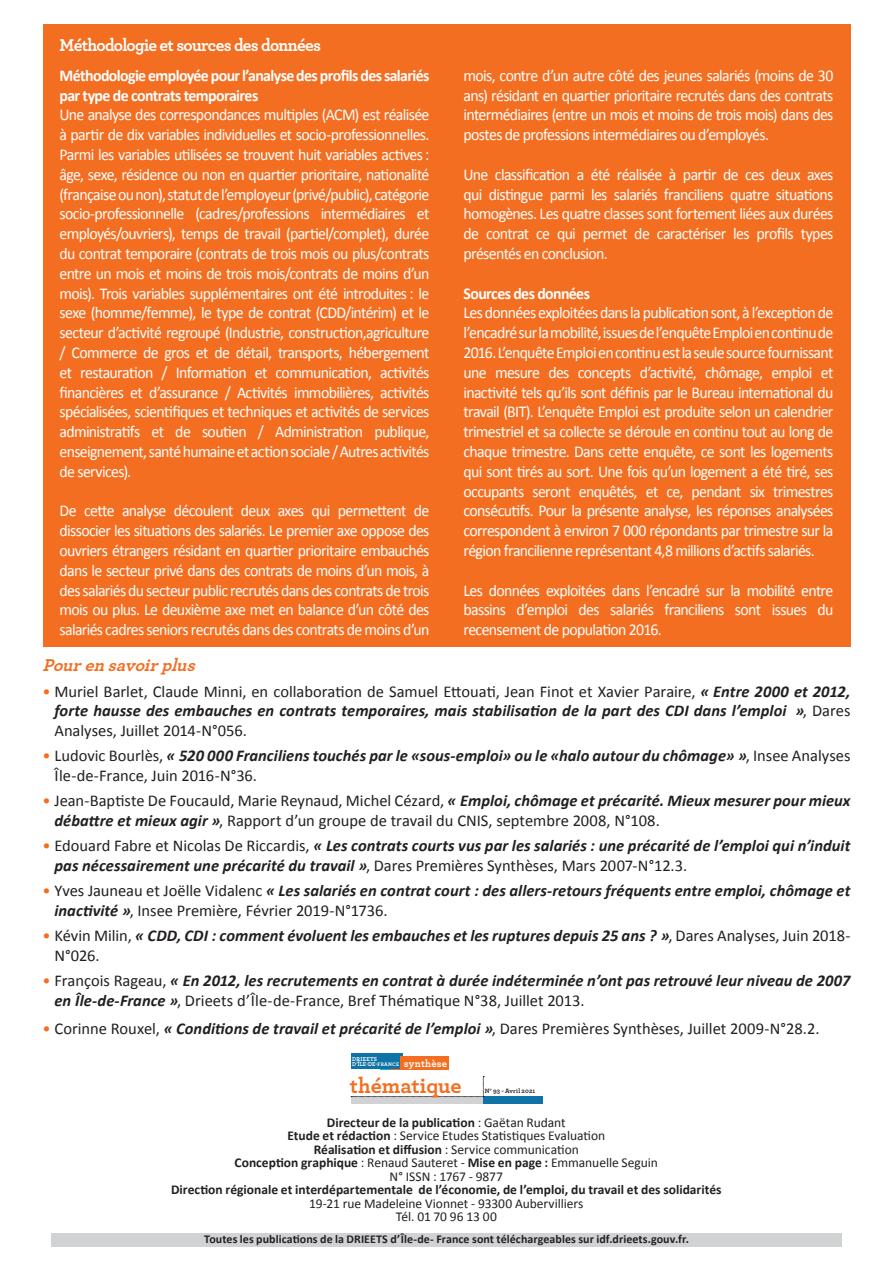
<style>
.page{position:relative;width:893px;height:1263px;background:#fff}
.page>*{position:absolute;margin:0;border:0;box-sizing:border-box;transform-origin:0 0}
.t1{font:700 22.2px "Archer Pro";color:#f36e21}
.t2{font:700 18px "Archer Pro";letter-spacing:-.045em;color:#fff;scale:.96 1}
.t3{font:italic 700 18px "Archer Pro";color:#f36e21}
.t4{font:16.5px/19.8px "Calibri";letter-spacing:-.04em;color:#fff;text-align:justify;scale:.96 1}
.t5{font:italic 700 16.5px/19.5px "Calibri";color:#231f20}
.t6{font:16.5px/19.5px "Calibri";letter-spacing:-.005em;color:#231f20;text-align:justify}
.t7{font:700 16.5px/19.8px "Calibri";letter-spacing:-.035em;color:#fff;scale:.96 1}
.t8{font:13.5px/13.5px "Calibri";letter-spacing:-.005em;color:#231f20;text-align:center}
.t9{font:700 13.5px "Calibri";color:#231f20}
.t10{font:700 12px "Calibri";letter-spacing:.005em;color:#231f20}
.t11{font:700 6.45px "Archer Pro";letter-spacing:.025em;color:#231f20}
.t12{font:700 5.85px/5.7px "Archer Pro";letter-spacing:.025em;color:#fff}
.s1{color:#f36e21}
.s2{font-weight:700;font-style:italic}
.s3{font-weight:400;font-style:normal;color:#f36e21}
.s4{font-weight:400;font-style:normal}
.s5{font-size:5.25px}
.s6{font-size:10.65px}
.s7{font-weight:700}
</style>
<div class="page">
<div style="left:51px;top:1233px;width:791px;height:13px;background:#d1d2d4"></div>
<div style="left:351px;top:1097px;width:132px;height:7px;background:#d1d2d4"></div>
<svg style="left:380px;top:1069px;width:21px;height:1px"></svg>
<div style="left:351px;top:1053px;width:52px;height:16px;background:#1073a7"></div>
<div style="left:401px;top:1057px;width:48px;height:13px;background:#f36e21"></div>
<div style="left:483px;top:1097px;width:59px;height:7px;background:#1073a7"></div>
<svg style="left:351px;top:1076px;width:133px;height:21px"></svg>
<div style="left:43px;top:24px;width:807px;height:622px;background:#f36e21"></div>
<p class="t2" style="left:60px;top:31px;width:274px">Méthodologie et sources des données</p>
<p class="t7" style="left:60px;top:65px;width:387px">Méthodologie employée pour l’analyse des profils des salariés par type de contrats temporaires</p>
<p class="t4" style="left:60px;top:104px;width:387px">Une analyse des correspondances multiples (ACM) est réalisée à partir de dix variables individuelles et socio-professionnelles.<br>Parmi les variables utilisées se trouvent huit variables actives : âge, sexe, résidence ou non en quartier prioritaire, nationalité (française ou non), statut de l’employeur (privé/public), catégorie socio-professionnelle (cadres/professions intermédiaires et employés/ouvriers), temps de travail (partiel/complet), durée du contrat temporaire (contrats de trois mois ou plus/contrats entre un mois et moins de trois mois/contrats de moins d’un mois). Trois variables supplémentaires ont été introduites : le sexe (homme/femme), le type de contrat (CDD/intérim) et le secteur d’activité regroupé (Industrie, construction,agriculture / Commerce de gros et de détail, transports, hébergement et restauration / Information et communication, activités financières et d’assurance / Activités immobilières, activités spécialisées, scientifiques et techniques et activités de services administratifs et de soutien / Administration publique, enseignement, santé humaine et action sociale / Autres activités de services).</p>
<p class="t4" style="left:60px;top:500px;width:387px">De cette analyse découlent deux axes qui permettent de dissocier les situations des salariés. Le premier axe oppose des ouvriers étrangers résidant en quartier prioritaire embauchés dans le secteur privé dans des contrats de moins d’un mois, à des salariés du secteur public recrutés dans des contrats de trois mois ou plus. Le deuxième axe met en balance d’un côté des salariés cadres seniors recrutés dans des contrats de moins d’un</p>
<p class="t4" style="left:463px;top:65px;width:387px">mois, contre d’un autre côté des jeunes salariés (moins de 30 ans) résidant en quartier prioritaire recrutés dans des contrats intermédiaires (entre un mois et moins de trois mois) dans des postes de professions intermédiaires ou d’employés.</p>
<p class="t4" style="left:463px;top:164px;width:387px">Une classification a été réalisée à partir de ces deux axes qui distingue parmi les salariés franciliens quatre situations homogènes. Les quatre classes sont fortement liées aux durées de contrat ce qui permet de caractériser les profils types présentés en conclusion.</p>
<p class="t7" style="left:463px;top:283px;width:133px">Sources des données</p>
<p class="t4" style="left:463px;top:302px;width:387px">Les données exploitées dans la publication sont, à l’exception de l’encadré sur la mobilité, issues de l’enquête Emploi en continu de 2016. L’enquête Emploi en continu est la seule source fournissant une mesure des concepts d’activité, chômage, emploi et inactivité tels qu’ils sont définis par le Bureau international du travail (BIT). L’enquête Emploi est produite selon un calendrier trimestriel et sa collecte se déroule en continu tout au long de chaque trimestre. Dans cette enquête, ce sont les logements qui sont tirés au sort. Une fois qu’un logement a été tiré, ses occupants seront enquêtés, et ce, pendant six trimestres consécutifs. Pour la présente analyse, les réponses analysées correspondent à environ 7 000 répondants par trimestre sur la région francilienne représentant 4,8 millions d’actifs salariés.</p>
<p class="t4" style="left:463px;top:580px;width:387px">Les données exploitées dans l’encadré sur la mobilité entre bassins d’emploi des salariés franciliens sont issues du recensement de population 2016.</p>
<p class="t3" style="left:43px;top:651px;width:161px">Pourensavoirplus</p>
<p class="t6" style="left:54px;top:681px;width:797px;text-indent:-12px"><span class="s1">•</span> Muriel Barlet, Claude Minni, en collaboration de Samuel Ettouati, Jean Finot et Xavier Paraire, <span class="s2">« Entre 2000 et 2012, forte hausse des embauches en contrats temporaires, mais stabilisation de la part des CDI dans l’emploi »</span>, Dares Analyses, Juillet 2014-N°056.</p>
<p class="t5" style="left:54px;top:745px;width:797px;text-indent:-12px"><span class="s3">•</span> <span class="s4">Ludovic Bourlès,</span> « 520 000 Franciliens touchés par le «sous-emploi» ou le «halo autour du chômage» »<span class="s4">, Insee Analyses<br>Île-de-France, Juin 2016-N°36.</span></p>
<p class="t6" style="left:54px;top:791px;width:797px;text-indent:-12px"><span class="s1">•</span> Jean-Baptiste De Foucauld, Marie Reynaud, Michel Cézard, <span class="s2">« Emploi, chômage et précarité. Mieux mesurer pour mieux débattre et mieux agir »</span>, Rapport d’un groupe de travail du CNIS, septembre 2008, N°108.</p>
<p class="t5" style="left:54px;top:835px;width:797px;text-indent:-12px"><span class="s3">•</span> <span class="s4">Edouard Fabre et Nicolas De Riccardis,</span> « Les contrats courts vus par les salariés : une précarité de l’emploi qui n’induit pas nécessairement une précarité du travail »<span class="s4">, Dares Premières Synthèses, Mars 2007-N°12.3.</span></p>
<p class="t5" style="left:54px;top:880px;width:797px;text-indent:-12px"><span class="s3">•</span> <span class="s4">Yves Jauneau et Joëlle Vidalenc</span> « Les salariés en contrat court : des allers-retours fréquents entre emploi, chômage et inactivité »<span class="s4">, Insee Première, Février 2019-N°1736.</span></p>
<p class="t5" style="left:54px;top:925px;width:797px;text-indent:-12px"><span class="s3">•</span> <span class="s4">Kévin Milin,</span> « CDD, CDI : comment évoluent les embauches et les ruptures depuis 25 ans ? »<span class="s4">, Dares Analyses, Juin 2018-<br>N°026.</span></p>
<p class="t5" style="left:54px;top:970px;width:797px;text-indent:-12px"><span class="s3">•</span> <span class="s4">François Rageau,</span> « En 2012, les recrutements en contrat à durée indéterminée n’ont pas retrouvé leur niveau de 2007 en Île-de-France »<span class="s4">, Drieets d’Île-de-France, Bref Thématique N°38, Juillet 2013.</span></p>
<p class="t6" style="left:43px;top:1019px;width:778px"><span class="s1">•</span> Corinne Rouxel, <span class="s2">« Conditions de travail et précarité de l’emploi »</span>, Dares Premières Synthèses, Juillet 2009-N°28.2.</p>
<p class="t12" style="left:352px;top:1055px;width:96px">DRIEETS<br>D’ÎLE-DE-<span class="s5">FRANCE</span> <span class="s6">synthèse</span></p>
<h1 class="t1" style="left:350px;top:1068px;width:113px">thématique</h1>
<p class="t11" style="left:485px;top:1085px;width:52px">N° 93 - Avril 2021</p>
<p class="t8" style="left:235px;top:1115px;width:425px"><span class="s7">Directeur de la publication</span> : Gaëtan Rudant<br><span class="s7">Etude et rédaction</span> : Service Etudes Statistiques Evaluation<br><span class="s7">Réalisation et diffusion</span> : Service communication<br><span class="s7">Conception graphique</span> : Renaud Sauteret - <span class="s7">Mise en page :</span> Emmanuelle Seguin N° ISSN : 1767 - 9877</p>
<p class="t9" style="left:171px;top:1180px;width:552px">Direction régionale et interdépartementale de l’économie, de l’emploi, du travail et des solidarités</p>
<p class="t8" style="left:309px;top:1196px;width:276px">19-21 rue Madeleine Vionnet - 93300 Aubervilliers<br>Tél. 01 70 96 13 00</p>
<p class="t10" style="left:204px;top:1231px;width:486px">Toutes les publications de la DRIEETS d’Île-de- France sont téléchargeables sur idf.drieets.gouv.fr.</p>
</div>
